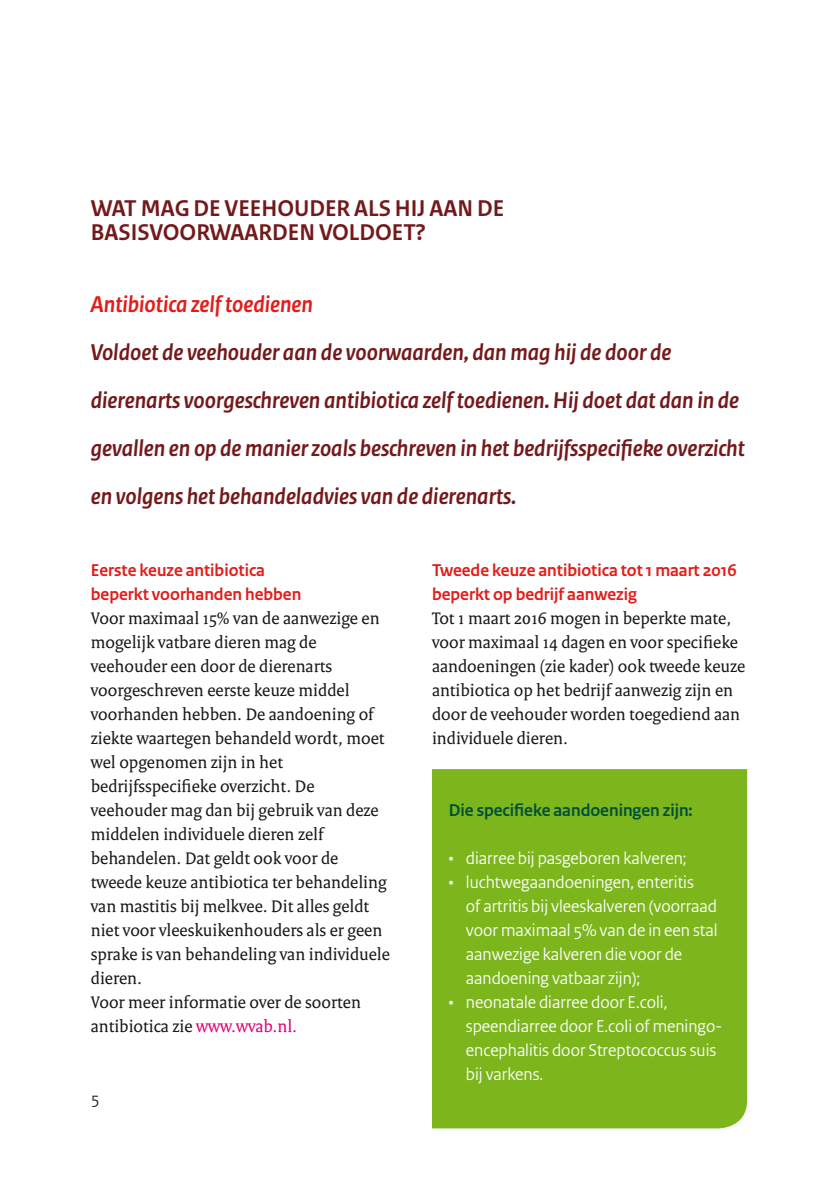
<style>
.page{position:relative;width:840px;height:1191px;background:#fff}
.page>*{position:absolute;margin:0;border:0;box-sizing:border-box;transform-origin:0 0}
.t1{font:italic 700 24px/48px "Rijksoverheid Sans Heading";color:#74191b}
.t2{font:700 24px/24px "Rijksoverheid Sans Heading";color:#74191b}
.t3{font:italic 700 24px "Rijksoverheid Sans Heading";color:#e31c19}
.t4{font:18px/24px "Rijksoverheid Serif";color:#1a171c}
.t5{font:18px/24px "Rijksoverheid Sans Heading";color:#fff}
.t6{font:700 18px/24px "Rijksoverheid Sans Heading";color:#e31c19}
.t7{font:700 18px "Rijksoverheid Sans Heading";color:#00503a}
.t8{font:17px "Rijksoverheid Sans";color:#1a171c}
.s1{color:#e20078}
</style>
<div class="page">
<div style="left:432px;top:769px;width:314px;height:359px;background:#7db61c"></div>
<h1 class="t2" style="left:91px;top:197px;width:414px">WAT MAG DE VEEHOUDER ALS HIJ AAN DE<br>BASISVOORWAARDEN VOLDOET?</h1>
<h1 class="t3" style="left:91px;top:291px;width:224px">Antibiotica zelf toedienen</h1>
<p class="t1" style="left:91px;top:329px;width:655px">Voldoet de veehouder aan de voorwaarden, dan mag hij de door de dierenarts voorgeschreven antibiotica zelf toedienen. Hij doet dat dan in de gevallen en op de manier zoals beschreven in het bedrijfsspecifieke overzicht en volgens het behandeladvies van de dierenarts.</p>
<p class="t6" style="left:91px;top:559px;width:212px">Eerste keuze antibiotica beperkt voorhanden hebben</p>
<p class="t4" style="left:91px;top:606px;width:300px">Voor maximaal 15% van de aanwezige en mogelijk vatbare dieren mag de veehouder een door de dierenarts voorgeschreven eerste keuze middel voorhanden hebben. De aandoening of ziekte waartegen behandeld wordt, moet wel opgenomen zijn in het bedrijfsspecifieke overzicht. De veehouder mag dan bij gebruik van deze middelen individuele dieren zelf behandelen. Dat geldt ook voor de tweede keuze antibiotica ter behandeling van mastitis bij melkvee. Dit alles geldt niet voor vleeskuikenhouders als er geen sprake is van behandeling van individuele dieren.<br>Voor meer informatie over de soorten antibiotica zie <span class="s1">www.wvab.nl.</span></p>
<p class="t8" style="left:91px;top:1089px;width:10px">5</p>
<p class="t6" style="left:432px;top:558px;width:306px">Tweede keuze antibiotica tot 1 maart 2016 beperkt op bedrijf aanwezig</p>
<p class="t4" style="left:432px;top:606px;width:314px">Tot 1 maart 2016 mogen in beperkte mate, voor maximaal 14 dagen en voor specifieke aandoeningen (zie kader) ook tweede keuze antibiotica op het bedrijf aanwezig zijn en door de veehouder worden toegediend aan individuele dieren.</p>
<p class="t7" style="left:448px;top:800px;width:245px">Die specifieke aandoeningen zijn:</p>
<p class="t5" style="left:448px;top:846px;width:239px">• diarree bij pasgeboren kalveren;</p>
<p class="t5" style="left:465px;top:870px;width:253px;text-indent:-17px">• luchtwegaandoeningen, enteritis<br>of artritis bij vleeskalveren (voorraad voor maximaal 5% van de in een stal aanwezige kalveren die voor de aandoening vatbaar zijn);</p>
<p class="t5" style="left:465px;top:990px;width:258px;text-indent:-17px">• neonatale diarree door E.coli, speendiarree door E.coli of meningo&shy;encephalitis door Streptococcus suis bij varkens.</p>
</div>
